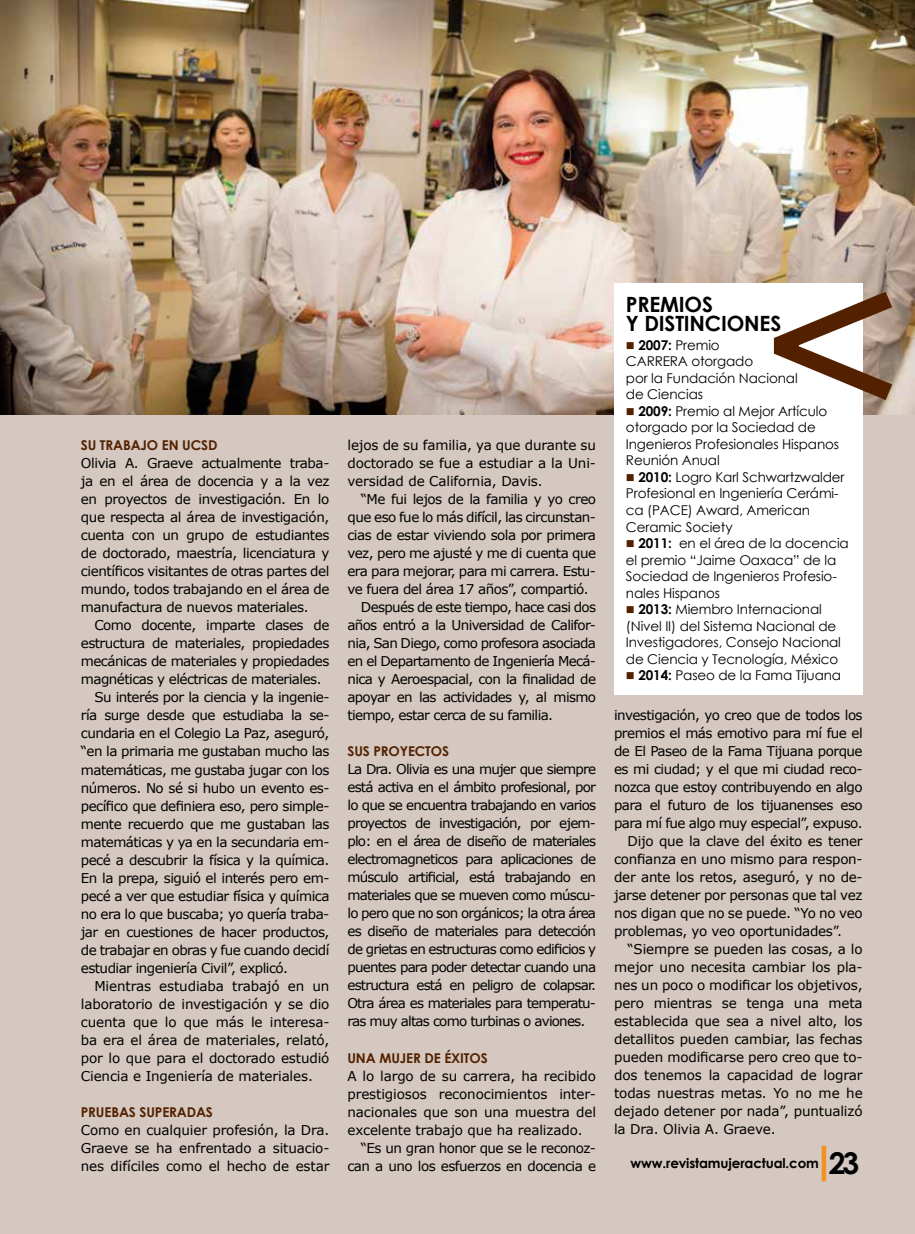
<style>
.page{position:relative;width:915px;height:1234px;background:#fff}
.page>*{position:absolute;margin:0;border:0;box-sizing:border-box;transform-origin:0 0}
.t1{font:700 30px "Century Gothic";color:#000}
.t2{font:700 21px/19.5px "Century Gothic";letter-spacing:-.01em;color:#000}
.t3{font:13.5px/18px "Verdana";letter-spacing:-.04em;color:#000;text-align:justify}
.t4{font:13.5px "Verdana";letter-spacing:-.01em;color:#000}
.t5{font:13.5px/16.5px "Century Gothic";letter-spacing:-.01em;color:#000}
.t6{font:13.5px "Verdana";letter-spacing:-.02em;color:#000}
.t7{font:700 13.5px "Century Gothic";letter-spacing:-.01em;color:#532100}
.t8{font:700 13.5px "Century Gothic";letter-spacing:-.01em;color:#000}
.s1{color:#532100}
.s2{font-weight:700}
</style>
<div class="page">
<div style="left:0;top:0;width:914px;height:1233px;background:#d4c8c0"></div>
<svg style="left:821px;top:1145px;width:4px;height:35px"></svg>
<img style="left:0;top:0;width:914px;height:415px">
<div style="left:613px;top:283px;width:249px;height:411px;background:#fff"></div>
<svg style="left:773px;top:291px;width:118px;height:109px"></svg>
<p class="t7" style="left:81px;top:435px;width:138px">SU TRABAJO EN UCSD</p>
<p class="t3" style="left:81px;top:454px;width:250px">Olivia A. Graeve actualmente traba&shy;ja en el área de docencia y a la vez en proyectos de investigación. En lo que respecta al área de investigación, cuenta con un grupo de estudiantes de doctorado, maestría, licenciatura y científicos visitantes de otras partes del mundo, todos trabajando en el área de manufactura de nuevos materiales.</p>
<p class="t3" style="left:94px;top:616px;width:236px">Como docente, imparte clases de</p>
<p class="t3" style="left:81px;top:634px;width:250px">estructura de materiales, propiedades</p>
<p class="t3" style="left:81px;top:652px;width:250px">mecánicas de materiales y propiedades</p>
<p class="t3" style="left:81px;top:670px;width:242px">magnéticas y eléctricas de materiales.</p>
<p class="t3" style="left:94px;top:688px;width:236px">Su interés por la ciencia y la ingenie-</p>
<p class="t3" style="left:81px;top:706px;width:250px">ría surge desde que estudiaba la se-</p>
<p class="t3" style="left:81px;top:724px;width:250px">cundaria en el Colegio La Paz, aseguró,</p>
<p class="t3" style="left:81px;top:742px;width:250px">“en la primaria me gustaban mucho las</p>
<p class="t3" style="left:81px;top:760px;width:250px">matemáticas, me gustaba jugar con los</p>
<p class="t3" style="left:81px;top:778px;width:250px">números. No sé si hubo un evento es-</p>
<p class="t3" style="left:81px;top:796px;width:250px">pecífico que definiera eso, pero simple-</p>
<p class="t3" style="left:81px;top:814px;width:250px">mente recuerdo que me gustaban las</p>
<p class="t3" style="left:81px;top:832px;width:250px">matemáticas y ya en la secundaria em-</p>
<p class="t3" style="left:81px;top:850px;width:250px">pecé a descubrir la física y la química.</p>
<p class="t3" style="left:81px;top:868px;width:250px">En la prepa, siguió el interés pero em-</p>
<p class="t3" style="left:81px;top:886px;width:250px">pecé a ver que estudiar física y química</p>
<p class="t3" style="left:81px;top:904px;width:250px">no era lo que buscaba; yo quería traba-</p>
<p class="t3" style="left:81px;top:922px;width:250px">jar en cuestiones de hacer productos,</p>
<p class="t3" style="left:81px;top:940px;width:250px">de trabajar en obras y fue cuando decidí</p>
<p class="t3" style="left:81px;top:958px;width:209px">estudiar ingeniería Civil”, explicó.</p>
<p class="t4" style="left:94px;top:976px;width:236px">Mientras estudiaba trabajó en un</p>
<p class="t4" style="left:81px;top:994px;width:250px">laboratorio de investigación y se dio</p>
<p class="t4" style="left:81px;top:1012px;width:250px">cuenta que lo que más le interesa-</p>
<p class="t4" style="left:81px;top:1030px;width:250px">ba era el área de materiales, relató,</p>
<p class="t4" style="left:81px;top:1048px;width:250px">por lo que para el doctorado estudió</p>
<p class="t4" style="left:81px;top:1066px;width:233px">Ciencia e Ingeniería de materiales.</p>
<p class="t7" style="left:81px;top:1101px;width:134px">PRUEBAS SUPERADAS</p>
<p class="t3" style="left:81px;top:1120px;width:250px">Como en cualquier profesión, la Dra.<br>Graeve se ha enfrentado a situacio&shy;nes difíciles como el hecho de estar</p>
<p class="t3" style="left:347px;top:436px;width:250px">lejos de su familia, ya que durante su doctorado se fue a estudiar a la Uni&shy;versidad de California, Davis.</p>
<p class="t3" style="left:361px;top:490px;width:236px">“Me fui lejos de la familia y yo creo</p>
<p class="t3" style="left:347px;top:508px;width:250px">que eso fue lo más difícil, las circunstan-</p>
<p class="t3" style="left:347px;top:526px;width:250px">cias de estar viviendo sola por primera</p>
<p class="t3" style="left:347px;top:544px;width:250px">vez, pero me ajusté y me di cuenta que</p>
<p class="t3" style="left:347px;top:562px;width:250px">era para mejorar, para mi carrera. Estu-</p>
<p class="t3" style="left:347px;top:580px;width:243px">ve fuera del área 17 años”, compartió.</p>
<p class="t3" style="left:361px;top:598px;width:236px">Después de este tiempo, hace casi dos</p>
<p class="t3" style="left:347px;top:616px;width:250px">años entró a la Universidad de Califor-</p>
<p class="t3" style="left:347px;top:634px;width:250px">nia, San Diego, como profesora asociada</p>
<p class="t3" style="left:347px;top:652px;width:250px">en el Departamento de Ingeniería Mecá-</p>
<p class="t3" style="left:347px;top:670px;width:250px">nica y Aeroespacial, con la finalidad de</p>
<p class="t3" style="left:347px;top:688px;width:250px">apoyar en las actividades y, al mismo</p>
<p class="t3" style="left:347px;top:706px;width:207px">tiempo, estar cerca de su familia.</p>
<p class="t7" style="left:347px;top:741px;width:103px">SUS PROYECTOS</p>
<p class="t3" style="left:347px;top:760px;width:250px">La Dra. Olivia es una mujer que siempre está activa en el ámbito profesional, por lo que se encuentra trabajando en varios proyectos de investigación, por ejem&shy;plo: en el área de diseño de materiales electromagneticos para aplicaciones de músculo artificial, está trabajando en materiales que se mueven como múscu&shy;lo pero que no son orgánicos; la otra área es diseño de materiales para detección de grietas en estructuras como edificios y puentes para poder detectar cuando una estructura está en peligro de colapsar.<br>Otra área es materiales para temperatu&shy;ras muy altas como turbinas o aviones.</p>
<p class="t7" style="left:347px;top:1047px;width:142px">UNA MUJER DE ÉXITOS</p>
<p class="t4" style="left:347px;top:1066px;width:250px">A lo largo de su carrera, ha recibido</p>
<p class="t4" style="left:347px;top:1084px;width:250px">prestigiosos reconocimientos inter-</p>
<p class="t4" style="left:347px;top:1102px;width:250px">nacionales que son una muestra del</p>
<p class="t4" style="left:347px;top:1120px;width:236px">excelente trabajo que ha realizado.</p>
<p class="t3" style="left:361px;top:1138px;width:236px">“Es un gran honor que se le reconoz-</p>
<p class="t3" style="left:347px;top:1156px;width:250px">can a uno los esfuerzos en docencia e</p>
<h2 class="t2" style="left:625px;top:293px;width:157px">PREMIOS<br>Y DISTINCIONES</h2>
<p class="t5" style="left:625px;top:336px;width:173px"><span class="s1">■</span> <span class="s2">2007:</span> Premio<br>CARRERA otorgado<br>por la Fundación Nacional de Ciencias</p>
<p class="t5" style="left:625px;top:402px;width:214px"><span class="s1">■</span> <span class="s2">2009:</span> Premio al Mejor Artículo otorgado por la Sociedad de<br>Ingenieros Profesionales Hispanos<br>Reunión Anual</p>
<p class="t5" style="left:625px;top:468px;width:220px"><span class="s1">■</span> <span class="s2">2010:</span> Logro Karl Schwartzwalder<br>Profesional en Ingeniería Cerámi&shy;ca (PACE) Award, American<br>Ceramic Society</p>
<p class="t5" style="left:625px;top:534px;width:224px"><span class="s1">■</span> <span class="s2">2011:</span> en el área de la docencia el premio “Jaime Oaxaca” de la<br>Sociedad de Ingenieros Profesio&shy;nales Hispanos</p>
<p class="t5" style="left:625px;top:600px;width:216px"><span class="s1">■</span> <span class="s2">2013:</span> Miembro Internacional (Nivel II) del Sistema Nacional de Investigadores, Consejo Nacional de Ciencia y Tecnología, México</p>
<p class="t5" style="left:625px;top:666px;width:216px"><span class="s1">■</span> <span class="s2">2014:</span> Paseo de la Fama Tijuana</p>
<p class="t3" style="left:614px;top:706px;width:250px">investigación, yo creo que de todos los</p>
<p class="t3" style="left:614px;top:724px;width:250px">premios el más emotivo para mí fue el</p>
<p class="t3" style="left:614px;top:742px;width:250px">de El Paseo de la Fama Tijuana porque</p>
<p class="t3" style="left:614px;top:760px;width:250px">es mi ciudad; y el que mi ciudad reco-</p>
<p class="t3" style="left:614px;top:778px;width:250px">nozca que estoy contribuyendo en algo</p>
<p class="t3" style="left:614px;top:796px;width:250px">para el futuro de los tijuanenses eso</p>
<p class="t3" style="left:614px;top:814px;width:250px">para mí fue algo muy especial”, expuso.</p>
<p class="t6" style="left:627px;top:831px;width:236px">Dijo que la clave del éxito es tener</p>
<p class="t6" style="left:614px;top:849px;width:250px">confianza en uno mismo para respon-</p>
<p class="t6" style="left:614px;top:867px;width:250px">der ante los retos, aseguró, y no de-</p>
<p class="t6" style="left:614px;top:885px;width:250px">jarse detener por personas que tal vez</p>
<p class="t6" style="left:614px;top:903px;width:250px">nos digan que no se puede. “Yo no veo</p>
<p class="t6" style="left:614px;top:921px;width:229px">problemas, yo veo oportunidades”.</p>
<p class="t4" style="left:627px;top:939px;width:236px">“Siempre se pueden las cosas, a lo</p>
<p class="t4" style="left:614px;top:957px;width:250px">mejor uno necesita cambiar los pla-</p>
<p class="t4" style="left:614px;top:975px;width:250px">nes un poco o modificar los objetivos,</p>
<p class="t4" style="left:614px;top:993px;width:250px">pero mientras se tenga una meta</p>
<p class="t4" style="left:614px;top:1011px;width:250px">establecida que sea a nivel alto, los</p>
<p class="t4" style="left:614px;top:1029px;width:250px">detallitos pueden cambiar, las fechas</p>
<p class="t4" style="left:614px;top:1047px;width:250px">pueden modificarse pero creo que to-</p>
<p class="t4" style="left:614px;top:1065px;width:250px">dos tenemos la capacidad de lograr</p>
<p class="t4" style="left:614px;top:1083px;width:250px">todas nuestras metas. Yo no me he</p>
<p class="t4" style="left:614px;top:1101px;width:250px">dejado detener por nada”, puntualizó</p>
<p class="t4" style="left:614px;top:1119px;width:163px">la Dra. Olivia A. Graeve.</p>
<p class="t8" style="left:630px;top:1152px;width:190px">www.revistamujeractual.com</p>
<h1 class="t1" style="left:828px;top:1140px;width:32px">23</h1>
</div>
